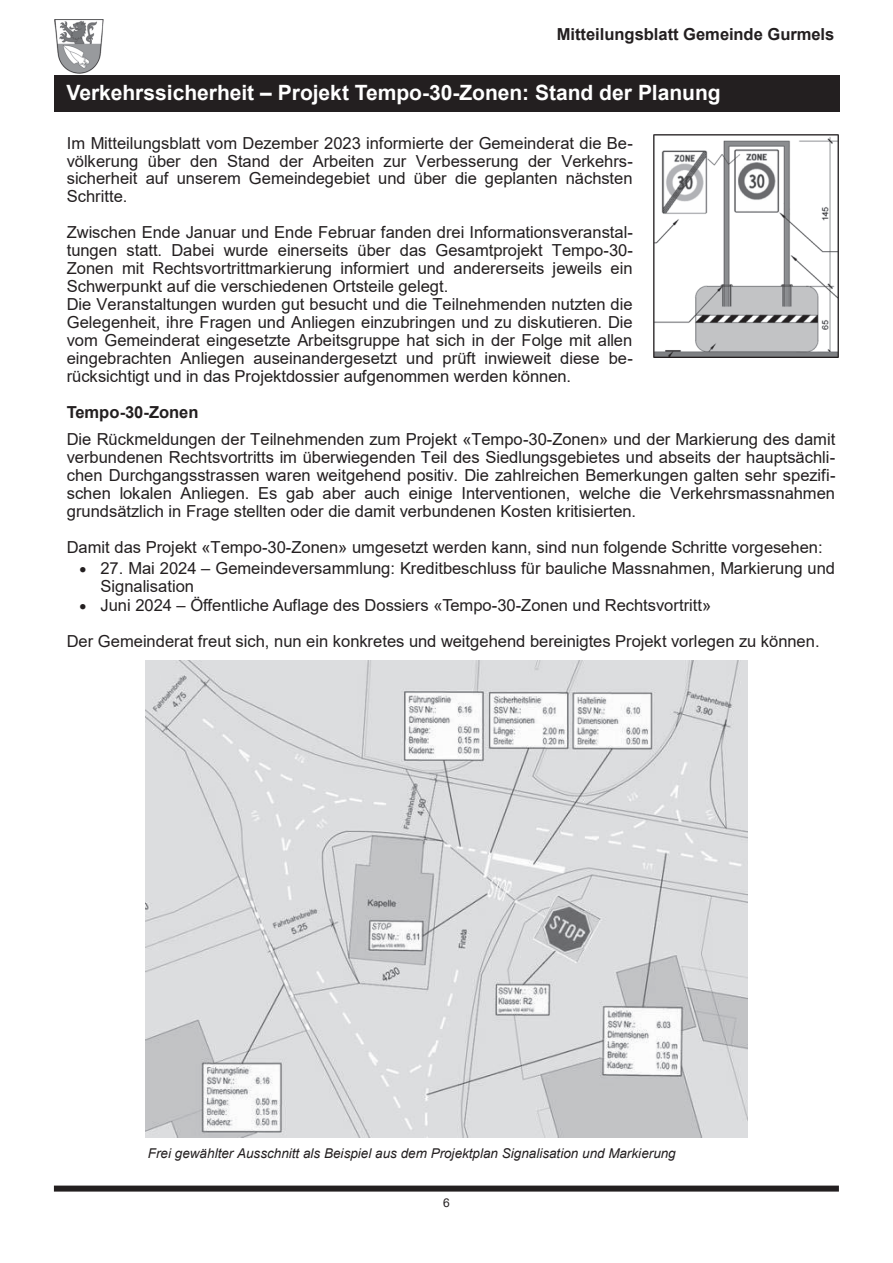
<style>
.page{position:relative;width:893px;height:1263px;background:#fff}
.page>*{position:absolute;margin:0;border:0;box-sizing:border-box;transform-origin:0 0}
.t1{font:700 21px "Arial";color:#fff}
.t2{font:16.5px/18px "Arial";color:#231f20}
.t3{font:700 16.5px "Arial";color:#231f20}
.t4{font:italic 13.5px "Arial";letter-spacing:.005em;color:#231f20}
.t5{font:12px "Arial";color:#231f20}
</style>
<div class="page">
<img style="left:54px;top:19px;width:50px;height:54px">
<div style="left:54px;top:75px;width:786px;height:36px;background:#231f20"></div>
<div style="left:54px;top:1185px;width:785px;height:6px;background:#231f20"></div>
<img style="left:654px;top:134px;width:185px;height:223px">
<img style="left:146px;top:660px;width:601px;height:477px">
<p class="t3" style="left:557px;top:23px;width:279px">Mitteilungsblatt Gemeinde Gurmels</p>
<p class="t1" style="left:66px;top:78px;width:656px">Verkehrssicherheit – Projekt Tempo-30-Zonen: Stand der Planung</p>
<p class="t2" style="left:67px;top:134px;width:568px;text-align:justify">Im Mitteilungsblatt vom Dezember 2023 informierte der Gemeinderat die Be&shy;völkerung über den Stand der Arbeiten zur Verbesserung der Verkehrs&shy;sicherheit auf unserem Gemeindegebiet und über die geplanten nächsten Schritte.</p>
<p class="t2" style="left:67px;top:223px;width:568px">Zwischen Ende Januar und Ende Februar fanden drei Informationsveranstal&shy;tungen statt. Dabei wurde einerseits über das Gesamtprojekt Tempo-30- Zonen mit Rechtsvortrittmarkierung informiert und andererseits jeweils ein Schwerpunkt auf die verschiedenen Ortsteile gelegt.<br>Die Veranstaltungen wurden gut besucht und die Teilnehmenden nutzten die Gelegenheit, ihre Fragen und Anliegen einzubringen und zu diskutieren. Die vom Gemeinderat eingesetzte Arbeitsgruppe hat sich in der Folge mit allen eingebrachten Anliegen auseinandergesetzt und prüft inwieweit diese be&shy;rücksichtigt und in das Projektdossier aufgenommen werden können.</p>
<p class="t3" style="left:67px;top:401px;width:133px">Tempo-30-Zonen</p>
<p class="t2" style="left:67px;top:430px;width:770px;text-align:justify">Die Rückmeldungen der Teilnehmenden zum Projekt «Tempo-30-Zonen» und der Markierung des damit verbundenen Rechtsvortritts im überwiegenden Teil des Siedlungsgebietes und abseits der hauptsächli&shy;chen Durchgangsstrassen waren weitgehend positiv. Die zahlreichen Bemerkungen galten sehr spezifi&shy;schen lokalen Anliegen. Es gab aber auch einige Interventionen, welche die Verkehrsmassnahmen grundsätzlich in Frage stellten oder die damit verbundenen Kosten kritisierten.</p>
<p class="t2" style="left:67px;top:538px;width:757px">Damit das Projekt «Tempo-30-Zonen» umgesetzt werden kann, sind nun folgende Schritte vorgesehen:</p>
<p class="t2" style="left:100px;top:559px;width:736px;text-indent:-21px">• 27. Mai 2024 – Gemeindeversammlung: Kreditbeschluss für bauliche Massnahmen, Markierung und<br>Signalisation</p>
<p class="t2" style="left:67px;top:586px;width:754px;line-height:36.2px;text-indent:13px">• Juni 2024 – Öffentliche Auflage des Dossiers «Tempo-30-Zonen und Rechtsvortritt»<br>Der Gemeinderat freut sich, nun ein konkretes und weitgehend bereinigtes Projekt vorlegen zu können.</p>
<p class="t4" style="left:148px;top:1145px;width:529px">Frei gewählter Ausschnitt als Beispiel aus dem Projektplan Signalisation und Markierung</p>
<p class="t5" style="left:443px;top:1194px;width:8px">6</p>
</div>
